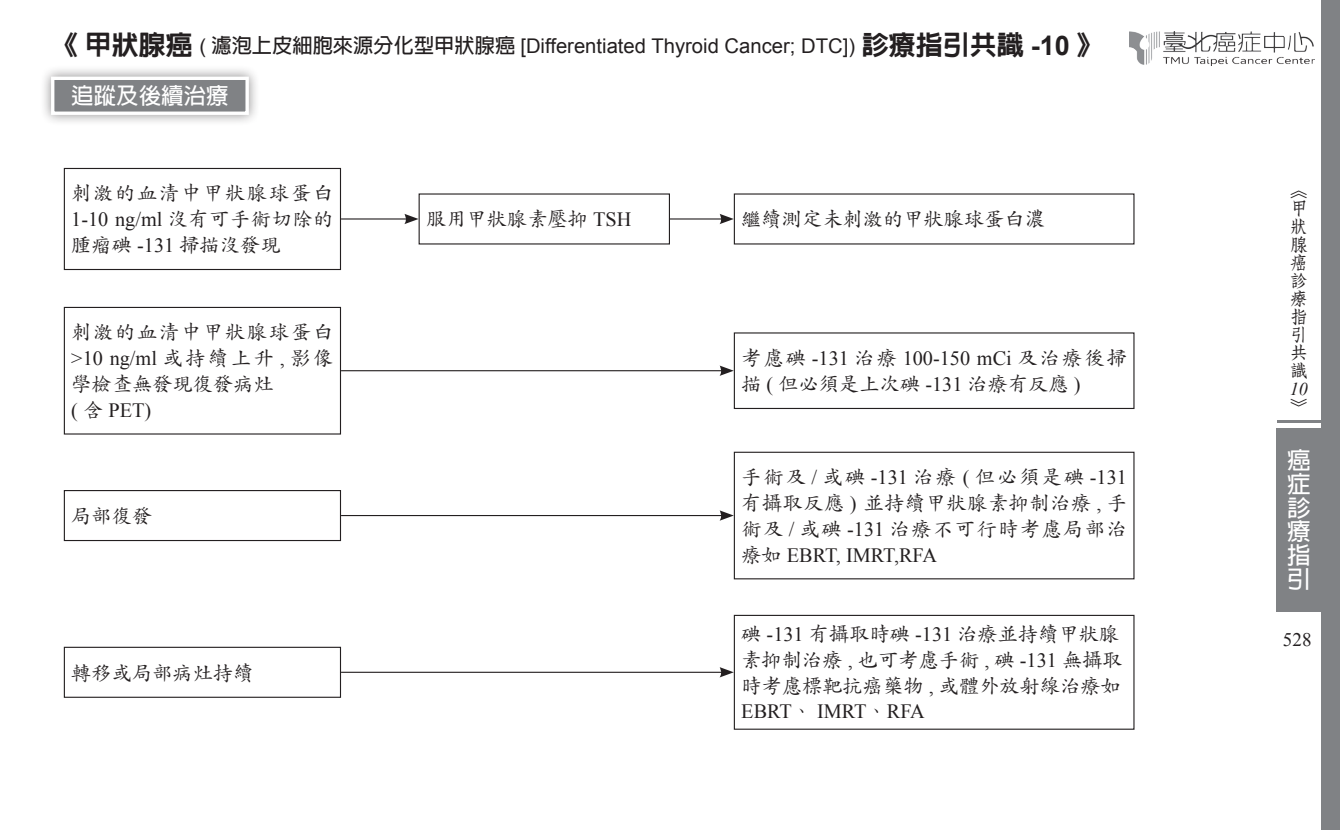
<style>
.page{position:relative;width:1340px;height:830px;background:#fff}
.page>*{position:absolute;margin:0;border:0;box-sizing:border-box;transform-origin:0 0}
.t1{font:700 23.62px/23.6px "AR Hei B5";color:#fff;text-align:justify}
.t2{font:700 22.5px "AR Hei B5";color:#fff}
.t3{font:20.25px/25.9px "DF Kai Shu Std W5";color:#231f20;text-align:justify}
.t4{font:20.25px "Times New Roman";color:#231f20}
.t5{font:20.25px "Arial";color:#231f20}
.t6{font:20.25px "DF Kai Shu Std W5";letter-spacing:.085em;color:#231f20}
.t7{font:19.12px "Times New Roman";color:#231f20}
.t8{font:18px/18px "DF Fang Song Std W6";color:#231f20}
.t9{font:italic 18px "Times New Roman";color:#231f20}
.s1{font-family:"AR Hei B5";font-weight:800;font-size:27px}
.s2{font-family:"AR Hei B5";font-weight:700}
.s3{font-weight:700;font-size:27px}
.s4{font-family:"DF Kai Shu Std W5"}
.s5{font-family:"Times New Roman"}
</style>
<div class="page">
<div style="left:1320px;top:0;width:19px;height:829px;background:#808285"></div>
<div style="left:1276px;top:427px;width:47px;height:184px;background:#808285"></div>
<hr style="left:1276px;top:420px;width:47px;height:3px;background:#808285">
<img style="left:1129px;top:31px;width:185px;height:34px">
<div style="left:39px;top:65px;width:222px;height:62px;background:#231f20;opacity:.5"></div>
<div style="left:51px;top:77px;width:198px;height:38px;background:#808285;border:3px solid #fff"></div>
<div style="left:64px;top:168px;width:277px;height:102px;border:1px solid #231f20"></div>
<div style="left:64px;top:307px;width:277px;height:127px;border:1px solid #231f20"></div>
<div style="left:64px;top:490px;width:277px;height:51px;border:1px solid #231f20"></div>
<div style="left:64px;top:646px;width:277px;height:51px;border:1px solid #231f20"></div>
<div style="left:733px;top:332px;width:401px;height:77px;border:1px solid #231f20"></div>
<div style="left:733px;top:451px;width:401px;height:128px;border:1px solid #231f20"></div>
<div style="left:733px;top:614px;width:401px;height:115px;border:1px solid #231f20"></div>
<hr style="left:341px;top:218px;width:67px;height:1px;background:#231f20">
<svg style="left:404px;top:214px;width:14px;height:10px"></svg>
<hr style="left:670px;top:218px;width:53px;height:1px;background:#231f20">
<svg style="left:719px;top:214px;width:14px;height:10px"></svg>
<hr style="left:341px;top:370px;width:382px;height:1px;background:#231f20">
<svg style="left:719px;top:365px;width:14px;height:11px"></svg>
<hr style="left:341px;top:514px;width:382px;height:2px;background:#231f20">
<svg style="left:719px;top:510px;width:14px;height:10px"></svg>
<hr style="left:341px;top:671px;width:382px;height:1px;background:#231f20">
<svg style="left:719px;top:667px;width:14px;height:10px"></svg>
<p class="t5" style="left:51px;top:32px;width:1054px"><span class="s1">《甲狀腺癌</span> ( <span class="s2">濾泡上皮細胞來源分化型甲狀腺癌</span> [Differentiated Thyroid Cancer; DTC]) <span class="s1">診療指引共識</span> <span class="s3">-10</span> <span class="s1">》</span></p>
<p class="t2" style="left:71px;top:84px;width:159px">追蹤及後續治療</p>
<p class="t6" style="left:71px;top:182px;width:264px">刺激的血清中甲狀腺球蛋白</p>
<p class="t4" style="left:71px;top:206px;width:264px">1-10 ng/ml <span class="s4">沒有可手術切除的</span></p>
<p class="t3" style="left:71px;top:231px;width:211px">腫瘤碘 <span class="s5">-131</span> 掃描沒發現</p>
<p class="t6" style="left:71px;top:321px;width:264px">刺激的血清中甲狀腺球蛋白</p>
<p class="t4" style="left:71px;top:344px;width:264px">&gt;10 ng/ml <span class="s4">或持續上升</span> , <span class="s4">影像</span></p>
<p class="t3" style="left:71px;top:370px;width:204px">學檢查無發現復發病灶</p>
<p class="t4" style="left:71px;top:396px;width:81px">( <span class="s4">含</span> PET)</p>
<p class="t3" style="left:71px;top:502px;width:82px">局部復發</p>
<p class="t3" style="left:71px;top:658px;width:184px">轉移或局部病灶持續</p>
<p class="t3" style="left:426px;top:206px;width:207px">服用甲狀腺素壓抑 <span class="s5">TSH</span></p>
<p class="t3" style="left:741px;top:206px;width:305px">繼續測定未刺激的甲狀腺球蛋白濃</p>
<p class="t4" style="left:741px;top:344px;width:387px"><span class="s4">考慮碘</span> -131 <span class="s4">治療</span> 100-150 mCi <span class="s4">及治療後掃</span></p>
<p class="t3" style="left:741px;top:370px;width:341px">描 <span class="s5">(</span> 但必須是上次碘 <span class="s5">-131</span> 治療有反應 <span class="s5">)</span></p>
<p class="t3" style="left:741px;top:463px;width:387px">手術及 <span class="s5">/</span> 或碘 <span class="s5">-131</span> 治療 <span class="s5">(</span> 但必須是碘 <span class="s5">-131</span>有攝取反應 <span class="s5">)</span> 並持續甲狀腺素抑制治療 <span class="s5">,</span> 手術及 <span class="s5">/</span> 或碘 <span class="s5">-131</span> 治療不可行時考慮局部治</p>
<p class="t4" style="left:741px;top:541px;width:197px"><span class="s4">療如</span> EBRT, IMRT,RFA</p>
<p class="t3" style="left:741px;top:620px;width:383px;text-align:left">碘 <span class="s5">-131</span> 有攝取時碘 <span class="s5">-131</span> 治療並持續甲狀腺素抑制治療 <span class="s5">,</span> 也可考慮手術 <span class="s5">,</span> 碘 <span class="s5">-131</span> 無攝取時考慮標靶抗癌藥物 <span class="s5">,</span> 或體外放射線治療如</p>
<p class="t4" style="left:741px;top:697px;width:185px">EBRT<span class="s4">、</span> IMRT<span class="s4">、</span>RFA</p>
<p class="t8" style="left:1289px;top:181px;width:19px">︽甲狀腺癌診療指引共識</p>
<p class="t9" style="left:1289px;top:376px;width:19px">10</p>
<p class="t8" style="left:1289px;top:397px;width:19px">︾</p>
<p class="t1" style="left:1286px;top:448px;width:24px">癌症診療指引</p>
<p class="t7" style="left:1282px;top:626px;width:30px">528</p>
</div>
